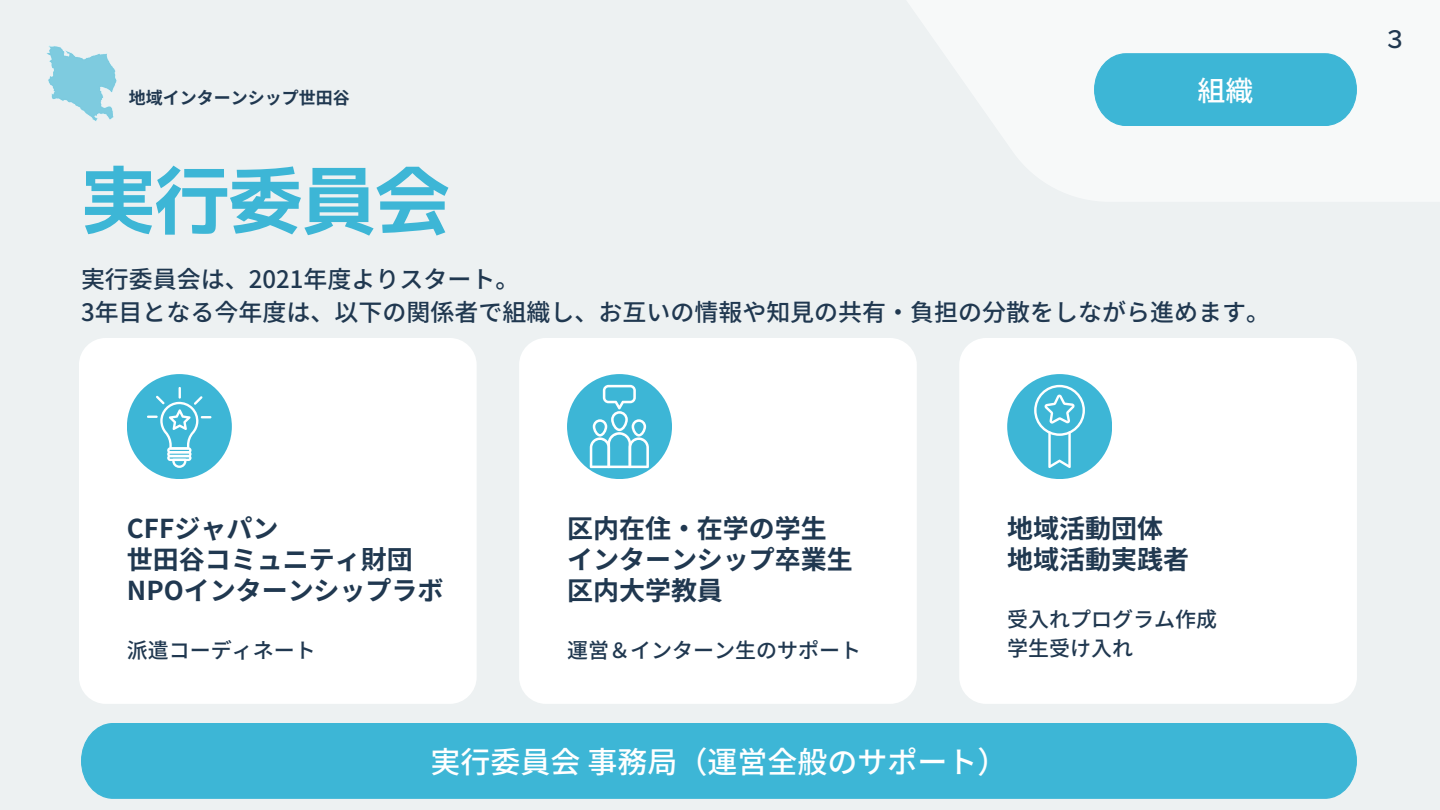
<style>
.page{position:relative;width:1440px;height:810px;background:#edf1f2}
.page>*{position:absolute;margin:0;border:0;box-sizing:border-box;transform-origin:0 0}
.t1{font:75px "mplus 1 p bold";letter-spacing:-.02em;color:#3db6d6}
.t2{font:500 30px "Source Han Sans JP";color:#fff}
.t3{font:500 28px "Source Han Sans JP";color:#fff}
.t4{font:700 26px "Source Han Sans JP";color:#203850}
.t5{font:500 24px "Source Han Sans JP";color:#203850}
.t6{font:500 21px "Source Han Sans JP";color:#203850}
.t7{font:700 17px "Source Han Sans JP";color:#203850}
</style>
<div class="page">
<div style="left:79px;top:338px;width:397px;height:366px;background:#fff;border-radius:27px"></div>
<div style="left:127px;top:374px;width:105px;height:105px;background:#3db6d6;border-radius:50%"></div>
<div style="left:880px;top:0;width:560px;height:202px;background:#f7f9f9"></div>
<div style="left:519px;top:338px;width:398px;height:366px;background:#fff;border-radius:27px"></div>
<div style="left:959px;top:338px;width:398px;height:366px;background:#fff;border-radius:27px"></div>
<div style="left:1007px;top:374px;width:105px;height:105px;background:#3db6d6;border-radius:50%"></div>
<div style="left:567px;top:374px;width:105px;height:105px;background:#3db6d6;border-radius:50%"></div>
<div style="left:1094px;top:53px;width:263px;height:73px;background:#3db6d6"></div>
<svg style="left:590px;top:385px;width:59px;height:83px"></svg>
<svg style="left:147px;top:387px;width:64px;height:81px"></svg>
<svg style="left:1034px;top:385px;width:51px;height:83px"></svg>
<div style="left:81px;top:723px;width:1276px;height:76px;background:#3db6d6"></div>
<img style="left:46px;top:45px;width:71px;height:76px">
<p class="t7" style="left:129px;top:85px;width:221px">地域インターンシップ世田谷</p>
<p class="t1" style="left:81px;top:147px;width:370px">実行委員会</p>
<p class="t3" style="left:1198px;top:68px;width:57px">組織</p>
<p class="t5" style="left:81px;top:260px;width:440px">実行委員会は、2021年度よりスタート。</p>
<p class="t5" style="left:81px;top:293px;width:1191px">3年目となる今年度は、以下の関係者で組織し、お互いの情報や知見の共有・負担の分散をしながら進めます。</p>
<p class="t4" style="left:127px;top:508px;width:153px">CFFジャパン</p>
<p class="t4" style="left:127px;top:539px;width:287px">世田谷コミュニティ財団</p>
<p class="t4" style="left:127px;top:570px;width:318px">NPOインターンシップラボ</p>
<p class="t6" style="left:127px;top:633px;width:191px">派遣コーディネート</p>
<p class="t4" style="left:567px;top:508px;width:259px">区内在住・在学の学生</p>
<p class="t4" style="left:567px;top:539px;width:285px">インターンシップ卒業生</p>
<p class="t4" style="left:567px;top:570px;width:157px">区内大学教員</p>
<p class="t6" style="left:567px;top:633px;width:296px">運営＆インターン生のサポート</p>
<p class="t4" style="left:1007px;top:508px;width:157px">地域活動団体</p>
<p class="t4" style="left:1007px;top:539px;width:183px">地域活動実践者</p>
<p class="t6" style="left:1007px;top:603px;width:212px">受入れプログラム作成</p>
<p class="t6" style="left:1007px;top:632px;width:128px">学生受け入れ</p>
<p class="t2" style="left:431px;top:738px;width:578px">実行委員会事務局（運営全般のサポート）</p>
<p class="t5" style="left:1383px;top:20px;width:25px">３</p>
</div>
